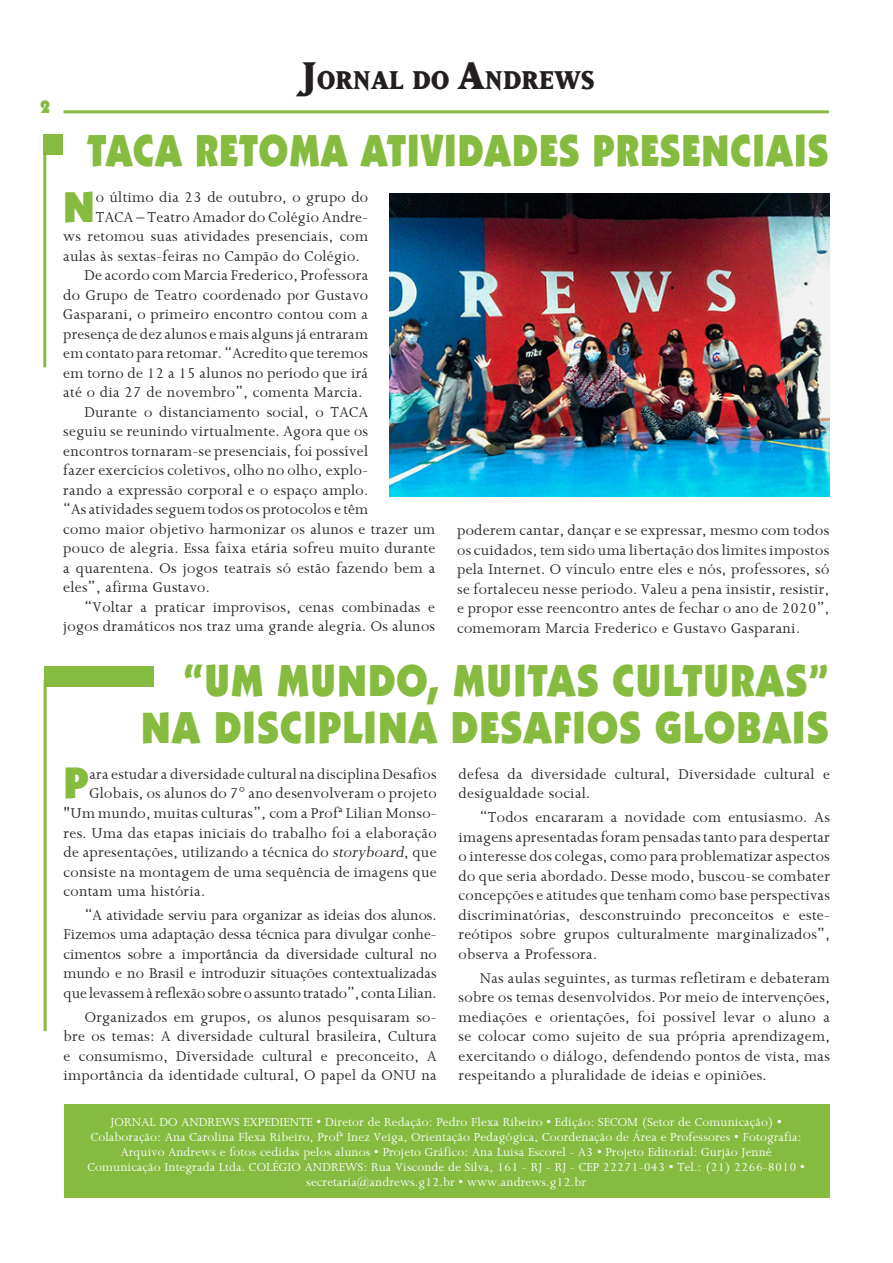
<style>
.page{position:relative;width:893px;height:1263px;background:#fff}
.page>*{position:absolute;margin:0;border:0;box-sizing:border-box;transform-origin:0 0}
.Títulos{font:900 45px/46.5px "Kabel IT Cby BT";letter-spacing:.03em;color:#85bc40;text-align:right;scale:.9 1}
.Títulos-2{font:900 45px "Kabel IT Cby BT";letter-spacing:.03em;color:#85bc40;scale:.85 1}
.texto{font:900 44.4px "Kabel IT Cby BT";color:#85bc40}
.t1{font:800 30px "Matrix";letter-spacing:.01em;color:#231f20}
.t2{font:900 18px "Kabel IT Cby BT";color:#85bc40}
.texto-2{font:16.5px/19.5px "Joanna";letter-spacing:.02em;color:#231f20;text-align:justify}
.t3{font:13.5px/15px "Joanna";letter-spacing:.01em;color:#fff;text-align:center}
.s1{font-size:45px}
.s2{font-style:italic}
</style>
<div class="page">
<hr style="left:64px;top:110px;width:765px;height:3px;background:#85bc40">
<div style="left:64px;top:1104px;width:765px;height:94px;background:#85bc40"></div>
<hr style="left:44px;top:680px;width:3px;height:351px;background:#85bc40">
<div style="left:44px;top:667px;width:109px;height:20px;background:#85bc40"></div>
<hr style="left:43px;top:148px;width:3px;height:219px;background:#85bc40">
<div style="left:44px;top:134px;width:19px;height:21px;background:#85bc40"></div>
<img style="left:389px;top:193px;width:440px;height:303px">
<p class="t2" style="left:40px;top:96px;width:12px">2</p>
<h3 class="t1" style="left:301px;top:65px;width:295px"><span class="s1">J</span>ORNAL DO <span class="s1">A</span>NDREWS</h3>
<p class="Títulos-2" style="left:87px;top:122px;width:873px">TACA RETOMA ATIVIDADES PRESENCIAIS</p>
<p class="texto" style="left:63px;top:179px;width:33px">N</p>
<p class="texto-2" style="left:96px;top:187px;width:274px">o último dia 23 de outubro, o grupo do</p>
<p class="texto-2" style="left:96px;top:206px;width:274px">TACA – Teatro Amador do Colégio Andre-</p>
<p class="texto-2" style="left:63px;top:226px;width:306px">ws retomou suas atividades presenciais, com</p>
<p class="texto-2" style="left:63px;top:245px;width:298px">aulas às sextas-feiras no Campão do Colégio.</p>
<p class="texto-2" style="left:63px;top:265px;width:306px;text-indent:21px">De acordo com Marcia Frederico, Professora do Grupo de Teatro coordenado por Gustavo Gasparani, o primeiro encontro contou com a presença de dez alunos e mais alguns já entraram em contato para retomar. “Acredito que teremos em torno de 12 a 15 alunos no período que irá até o dia 27 de novembro”, comenta Marcia.</p>
<p class="texto-2" style="left:63px;top:401px;width:373px;text-align:left;text-indent:21px">Durante o distanciamento social, o TACA<br>seguiu se reunindo virtualmente. Agora que os encontros tornaram-se presenciais, foi possível<br>fazer exercícios coletivos, olho no olho, explo-<br>rando a expressão corporal e o espaço amplo.<br>“As atividades seguem todos os protocolos e têm<br>como maior objetivo harmonizar os alunos e trazer um pouco de alegria. Essa faixa etária sofreu muito durante a quarentena. Os jogos teatrais só estão fazendo bem a eles”, afirma Gustavo.</p>
<p class="texto-2" style="left:63px;top:596px;width:373px;text-align:right">“Voltar a praticar improvisos, cenas combinadas e jogos dramáticos nos traz uma grande alegria. Os alunos</p>
<p class="texto-2" style="left:457px;top:520px;width:374px">poderem cantar, dançar e se expressar, mesmo com todos os cuidados, tem sido uma libertação dos limites impostos pela Internet. O vínculo entre eles e nós, professores, só se fortaleceu nesse período. Valeu a pena insistir, resistir, e propor esse reencontro antes de fechar o ano de 2020”, comemoram Marcia Frederico e Gustavo Gasparani.</p>
<p class="Títulos" style="left:141px;top:657px;width:765px">“UM MUNDO, MUITAS CULTURAS”<br>NA DISCIPLINA DESAFIOS GLOBAIS</p>
<p class="texto" style="left:64px;top:756px;width:27px">P</p>
<p class="texto-2" style="left:90px;top:764px;width:349px">ara estudar a diversidade cultural na disciplina Desafios</p>
<p class="texto-2" style="left:90px;top:783px;width:349px">Globais, os alunos do 7º ano desenvolveram o projeto</p>
<p class="texto-2" style="left:64px;top:803px;width:374px">"Um mundo, muitas culturas”, com a Profª Lilian Monso-</p>
<p class="texto-2" style="left:64px;top:822px;width:375px">res. Uma das etapas iniciais do trabalho foi a elaboração</p>
<p class="texto-2" style="left:64px;top:842px;width:374px">de apresentações, utilizando a técnica do <span class="s2">storyboard</span>, que</p>
<p class="texto-2" style="left:64px;top:861px;width:375px">consiste na montagem de uma sequência de imagens que</p>
<p class="texto-2" style="left:64px;top:881px;width:143px">contam uma história.</p>
<p class="texto-2" style="left:64px;top:904px;width:375px;text-indent:21px">“A atividade serviu para organizar as ideias dos alunos.<br>Fizemos uma adaptação dessa técnica para divulgar conhe&shy;cimentos sobre a importância da diversidade cultural no mundo e no Brasil e introduzir situações contextualizadas que levassem à reflexão sobre o assunto tratado”, conta Lilian.</p>
<p class="texto-2" style="left:64px;top:1006px;width:375px;text-indent:21px">Organizados em grupos, os alunos pesquisaram so&shy;bre os temas: A diversidade cultural brasileira, Cultura e consumismo, Diversidade cultural e preconceito, A importância da identidade cultural, O papel da ONU na</p>
<p class="texto-2" style="left:459px;top:764px;width:373px">defesa da diversidade cultural, Diversidade cultural e desigualdade social.</p>
<p class="texto-2" style="left:459px;top:807px;width:373px;text-indent:21px">“Todos encararam a novidade com entusiasmo. As imagens apresentadas foram pensadas tanto para despertar o interesse dos colegas, como para problematizar aspectos do que seria abordado. Desse modo, buscou-se combater concepções e atitudes que tenham como base perspectivas discriminatórias, desconstruindo preconceitos e este&shy;reótipos sobre grupos culturalmente marginalizados”, observa a Professora.</p>
<p class="texto-2" style="left:459px;top:967px;width:373px;text-indent:21px">Nas aulas seguintes, as turmas refletiram e debateram sobre os temas desenvolvidos. Por meio de intervenções, mediações e orientações, foi possível levar o aluno a se colocar como sujeito de sua própria aprendizagem, exercitando o diálogo, defendendo pontos de vista, mas respeitando a pluralidade de ideias e opiniões.</p>
<p class="t3" style="left:87px;top:1114px;width:719px">JORNAL DO ANDREWS EXPEDIENTE • Diretor de Redação: Pedro Flexa Ribeiro • Edição: SECOM (Setor de Comunicação) • Colaboração: Ana Carolina Flexa Ribeiro, Profª Inez Veiga, Orientação Pedagógica, Coordenação de Área e Professores • Fotografia:<br>Arquivo Andrews e fotos cedidas pelos alunos • Projeto Gráfico: Ana Luisa Escorel - A3 • Projeto Editorial: Gurjão Jenné Comunicação Integrada Ltda. COLÉGIO ANDREWS: Rua Visconde de Silva, 161 - RJ - RJ - CEP 22271-043 • Tel.: (21) 2266-8010 • secretaria@andrews.g12.br • www.andrews.g12.br</p>
</div>
